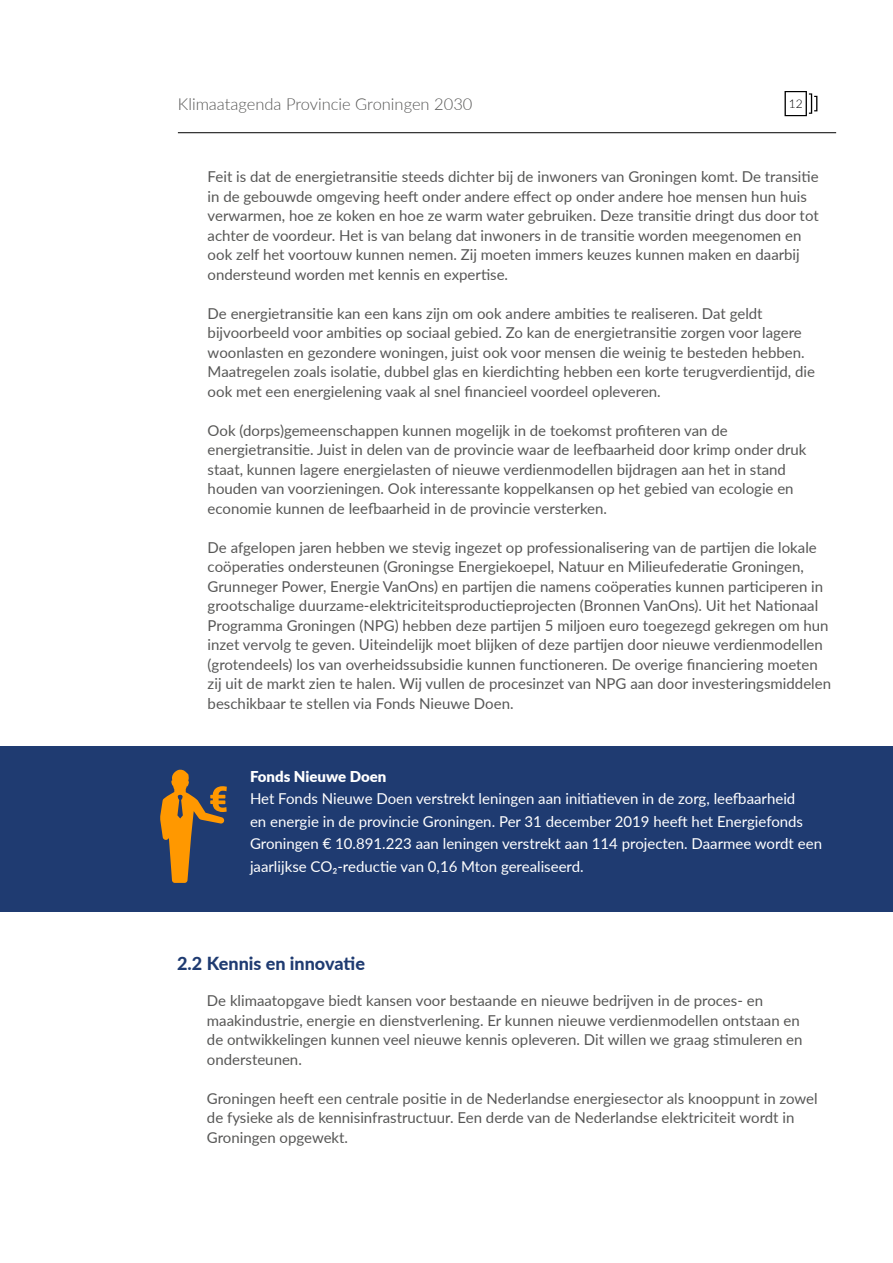
<style>
.page{position:relative;width:893px;height:1263px;background:#fff}
.page>*{position:absolute;margin:0;border:0;box-sizing:border-box;transform-origin:0 0}
.t1{font:800 18px "Lato";color:#1f3b71}
.t2{font:300 16.5px "Lato";color:#575756}
.t3{font:15px/19.5px "Lato";color:#575756}
.t4{font:15px/22.5px "Lato";color:#fff}
.t5{font:900 15px "Lato";color:#fff}
.t6{font:300 12px "Lato";color:#000}
</style>
<div class="page">
<hr style="left:178px;top:132px;width:658px;height:1px;background:#000">
<svg style="left:784px;top:91px;width:33px;height:25px"></svg>
<div style="left:0;top:746px;width:893px;height:165px;background:#1f3b71"></div>
<svg style="left:160px;top:770px;width:67px;height:113px"></svg>
<p class="t2" style="left:178px;top:93px;width:296px">Klimaatagenda Provincie Groningen 2030</p>
<p class="t6" style="left:789px;top:96px;width:15px">12</p>
<p class="t3" style="left:208px;top:166px;width:613px">Feit is dat de energietransitie steeds dichter bij de inwoners van Groningen komt. De transitie in de gebouwde omgeving heeft onder andere effect op onder andere hoe mensen hun huis verwarmen, hoe ze koken en hoe ze warm water gebruiken. Deze transitie dringt dus door tot achter de voordeur. Het is van belang dat inwoners in de transitie worden meegenomen en ook zelf het voortouw kunnen nemen. Zij moeten immers keuzes kunnen maken en daarbij ondersteund worden met kennis en expertise.</p>
<p class="t3" style="left:208px;top:303px;width:609px">De energietransitie kan een kans zijn om ook andere ambities te realiseren. Dat geldt bijvoorbeeld voor ambities op sociaal gebied. Zo kan de energietransitie zorgen voor lagere woonlasten en gezondere woningen, juist ook voor mensen die weinig te besteden hebben.<br>Maatregelen zoals isolatie, dubbel glas en kierdichting hebben een korte terugverdientijd, die ook met een energielening vaak al snel financieel voordeel opleveren.</p>
<p class="t3" style="left:208px;top:420px;width:600px">Ook (dorps)gemeenschappen kunnen mogelijk in de toekomst profiteren van de energietransitie. Juist in delen van de provincie waar de leefbaarheid door krimp onder druk staat, kunnen lagere energielasten of nieuwe verdienmodellen bijdragen aan het in stand houden van voorzieningen. Ook interessante koppelkansen op het gebied van ecologie en economie kunnen de leefbaarheid in de provincie versterken.</p>
<p class="t3" style="left:208px;top:537px;width:625px">De afgelopen jaren hebben we stevig ingezet op professionalisering van de partijen die lokale coöperaties ondersteunen (Groningse Energiekoepel, Natuur en Milieufederatie Groningen, Grunneger Power, Energie VanOns) en partijen die namens coöperaties kunnen participeren in grootschalige duurzame-elektriciteitsproductieprojecten (Bronnen VanOns). Uit het Nationaal Programma Groningen (NPG) hebben deze partijen 5 miljoen euro toegezegd gekregen om hun inzet vervolg te geven. Uiteindelijk moet blijken of deze partijen door nieuwe verdienmodellen (grotendeels) los van overheidssubsidie kunnen functioneren. De overige financiering moeten zij uit de markt zien te halen. Wij vullen de procesinzet van NPG aan door investeringsmiddelen beschikbaar te stellen via Fonds Nieuwe Doen.</p>
<p class="t5" style="left:250px;top:765px;width:138px">Fonds Nieuwe Doen</p>
<p class="t4" style="left:250px;top:787px;width:573px">Het Fonds Nieuwe Doen verstrekt leningen aan initiatieven in de zorg, leefbaarheid<br>en energie in de provincie Groningen. Per 31 december 2019 heeft het Energiefonds Groningen € 10.891.223 aan leningen verstrekt aan 114 projecten. Daarmee wordt een jaarlijkse CO₂-reductie van 0,16 Mton gerealiseerd.</p>
<p class="t1" style="left:177px;top:950px;width:189px">2.2 Kennis en innovatie</p>
<p class="t3" style="left:207px;top:991px;width:597px">De klimaatopgave biedt kansen voor bestaande en nieuwe bedrijven in de proces- en maakindustrie, energie en dienstverlening. Er kunnen nieuwe verdienmodellen ontstaan en de ontwikkelingen kunnen veel nieuwe kennis opleveren. Dit willen we graag stimuleren en ondersteunen.</p>
<p class="t3" style="left:207px;top:1088px;width:612px">Groningen heeft een centrale positie in de Nederlandse energiesector als knooppunt in zowel de fysieke als de kennisinfrastructuur. Een derde van de Nederlandse elektriciteit wordt in<br>Groningen opgewekt.</p>
</div>
